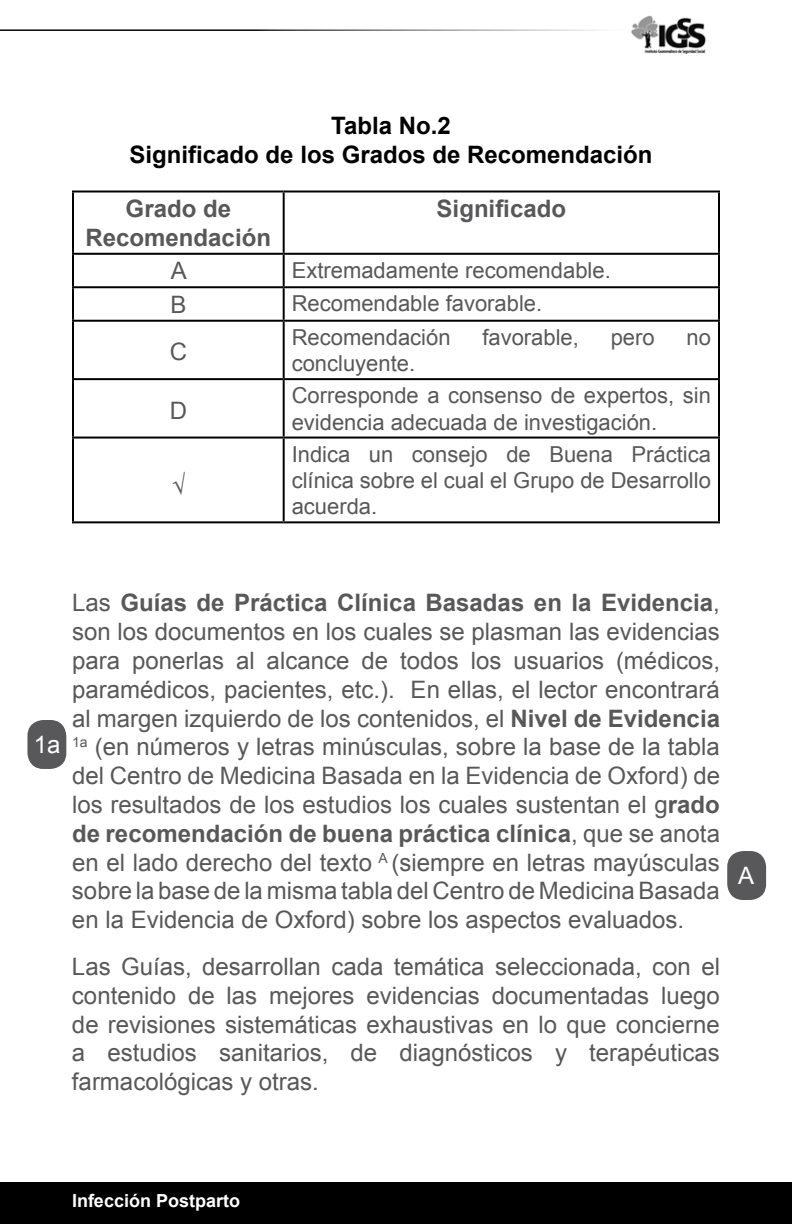
<style>
.page{position:relative;width:792px;height:1224px;background:#fff}
.page>*{position:absolute;margin:0;border:0;box-sizing:border-box;transform-origin:0 0}
.t1{font:24px/28.8px "Arial";color:#58585a;text-align:justify}
.t2{font:700 24px/28.8px "Arial";color:#000;text-align:center}
.t3{font:700 24px/28.8px "Arial";color:#58585a;text-align:center}
.t4{font:24px "Arial";color:#fff}
.t5{font:22px/26.4px "Arial";color:#58585a}
.t6{font:700 18px "Arial";color:#fff}
.s1{font-weight:700}
</style>
<div class="page">
<div style="left:0;top:1182px;width:792px;height:42px;background:#000"></div>
<img style="left:631px;top:15px;width:75px;height:39px">
<hr style="left:72px;top:191px;width:212px;height:2px;background:#000">
<hr style="left:72px;top:193px;width:2px;height:60px;background:#000">
<hr style="left:284px;top:191px;width:436px;height:2px;background:#000">
<hr style="left:283px;top:193px;width:2px;height:60px;background:#000">
<hr style="left:718px;top:193px;width:2px;height:60px;background:#000">
<hr style="left:72px;top:253px;width:212px;height:2px;background:#000">
<hr style="left:72px;top:255px;width:2px;height:31px;background:#000">
<hr style="left:284px;top:253px;width:436px;height:2px;background:#000">
<hr style="left:283px;top:255px;width:2px;height:31px;background:#000">
<hr style="left:718px;top:255px;width:2px;height:31px;background:#000">
<hr style="left:72px;top:286px;width:212px;height:2px;background:#000">
<hr style="left:72px;top:288px;width:2px;height:32px;background:#000">
<hr style="left:284px;top:286px;width:436px;height:2px;background:#000">
<hr style="left:283px;top:288px;width:2px;height:32px;background:#000">
<hr style="left:718px;top:288px;width:2px;height:32px;background:#000">
<hr style="left:72px;top:320px;width:212px;height:2px;background:#000">
<hr style="left:72px;top:322px;width:2px;height:56px;background:#000">
<hr style="left:284px;top:320px;width:436px;height:2px;background:#000">
<hr style="left:283px;top:322px;width:2px;height:56px;background:#000">
<hr style="left:718px;top:322px;width:2px;height:56px;background:#000">
<hr style="left:72px;top:378px;width:212px;height:2px;background:#000">
<hr style="left:72px;top:380px;width:2px;height:57px;background:#000">
<hr style="left:284px;top:378px;width:436px;height:2px;background:#000">
<hr style="left:283px;top:380px;width:2px;height:57px;background:#000">
<hr style="left:718px;top:380px;width:2px;height:57px;background:#000">
<hr style="left:72px;top:437px;width:212px;height:2px;background:#000">
<hr style="left:72px;top:439px;width:2px;height:82px;background:#000">
<hr style="left:284px;top:437px;width:436px;height:2px;background:#000">
<hr style="left:283px;top:439px;width:2px;height:82px;background:#000">
<hr style="left:718px;top:439px;width:2px;height:82px;background:#000">
<hr style="left:72px;top:521px;width:212px;height:2px;background:#000">
<hr style="left:284px;top:521px;width:436px;height:2px;background:#000">
<div style="left:727px;top:851px;width:39px;height:49px;background:#58585a;border-radius:16px"></div>
<div style="left:27px;top:720px;width:39px;height:49px;background:#58585a;border-radius:16px"></div>
<p class="t2" style="left:130px;top:112px;width:524px">Tabla No.2<br>Significado de los Grados de Recomendación</p>
<p class="t3" style="left:86px;top:195px;width:187px">Grado de<br>Recomendación</p>
<p class="t3" style="left:437px;top:195px;width:131px">Significado</p>
<p class="t1" style="left:171px;top:257px;width:18px">A</p>
<p class="t5" style="left:292px;top:257px;width:321px">Extremadamente recomendable.</p>
<p class="t1" style="left:170px;top:290px;width:18px">B</p>
<p class="t5" style="left:292px;top:291px;width:252px">Recomendable favorable.</p>
<p class="t1" style="left:170px;top:338px;width:19px">C</p>
<p class="t5" style="left:292px;top:324px;width:160px">Recomendación</p>
<p class="t5" style="left:482px;top:324px;width:98px">favorable,</p>
<p class="t5" style="left:611px;top:324px;width:46px">pero</p>
<p class="t5" style="left:687px;top:324px;width:26px">no</p>
<p class="t5" style="left:292px;top:350px;width:125px">concluyente.</p>
<p class="t1" style="left:170px;top:396px;width:19px">D</p>
<p class="t1" style="left:172px;top:471px;width:15px">√</p>
<p class="t5" style="left:292px;top:382px;width:421px">Corresponde a consenso de expertos, sin evidencia adecuada de investigación.</p>
<p class="t5" style="left:292px;top:441px;width:421px;text-align:justify">Indica un consejo de Buena Práctica clínica sobre el cual el Grupo de Desarrollo acuerda.</p>
<p class="t4" style="left:34px;top:729px;width:28px">1a</p>
<p class="t1" style="left:72px;top:589px;width:650px">Las <span class="s1">Guías de Práctica Clínica Basadas en la Evidencia</span>, son los documentos en los cuales se plasman las evidencias para ponerlas al alcance de todos los usuarios (médicos, paramédicos, pacientes, etc.). En ellas, el lector encontrará al margen izquierdo de los contenidos, el <span class="s1">Nivel de Evidencia </span><sup>1a</sup> (en números y letras minúsculas, sobre la base de la tabla del Centro de Medicina Basada en la Evidencia de Oxford) de los resultados de los estudios los cuales sustentan el g<span class="s1">rado de recomendación de buena práctica clínica</span>, que se anota en el lado derecho del texto <sup>A</sup> (siempre en letras mayúsculas sobre la base de la misma tabla del Centro de Medicina Basada en la Evidencia de Oxford) sobre los aspectos evaluados.</p>
<p class="t1" style="left:72px;top:953px;width:650px">Las Guías, desarrollan cada temática seleccionada, con el contenido de las mejores evidencias documentadas luego de revisiones sistemáticas exhaustivas en lo que concierne a estudios sanitarios, de diagnósticos y terapéuticas farmacológicas y otras.</p>
<p class="t4" style="left:738px;top:860px;width:18px">A</p>
<p class="t6" style="left:72px;top:1188px;width:170px">Infección Postparto</p>
</div>
